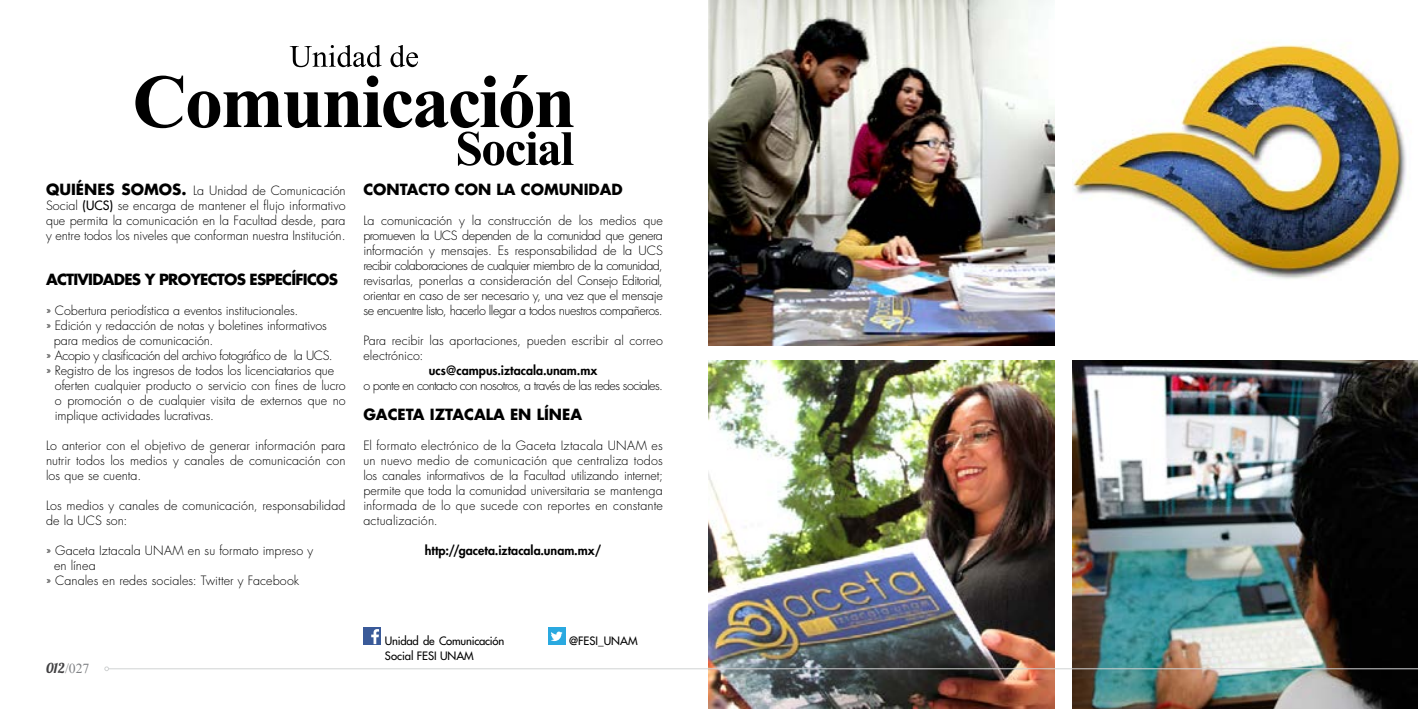
<style>
.page{position:relative;width:1418px;height:709px;background:#fff}
.page>*{position:absolute;margin:0;border:0;box-sizing:border-box;transform-origin:0 0}
.t1{font:700 15px "Futura Std";color:#000}
.t2{font:13.75px "Times New Roman";color:#808285}
.t3{font:300 12.5px/15px "Futura Std";color:#000;text-align:justify}
.t4{font:800 12.5px "Futura Std";letter-spacing:-.005em;color:#000}
.t5{font:300 12.5px "Futura Std";letter-spacing:-.04em;color:#000}
.t6{font:300 12.5px "Futura Std";letter-spacing:-.035em;color:#000}
.t7{font:500 11.25px/15px "Futura Std";letter-spacing:-.01em;color:#000}
.s1{font-weight:700;font-size:15px}
.s2{font-weight:500}
.s3{font-family:"Lobster 1.4";color:#414042}
</style>
<div class="page">
<svg style="left:135px;top:75px;width:438px;height:91px"></svg>
<svg style="left:290px;top:45px;width:128px;height:22px"></svg>
<img style="left:1072px;top:42px;width:334px;height:237px">
<img style="left:1072px;top:360px;width:345px;height:349px">
<img style="left:709px;top:360px;width:345px;height:349px">
<img style="left:709px;top:0;width:345px;height:345px">
<div style="left:363px;top:627px;width:18px;height:17px;background:#3a5a99"></div>
<svg style="left:371px;top:629px;width:8px;height:15px"></svg>
<div style="left:547px;top:627px;width:18px;height:18px;background:#2aa9e0"></div>
<svg style="left:551px;top:631px;width:11px;height:10px"></svg>
<hr style="left:109px;top:668px;width:1308px;height:1px;background:#d1d3d4">
<svg style="left:104px;top:666px;width:5px;height:5px"></svg>
<p class="t3" style="left:46px;top:183px;width:301px"><span class="s1">QUIÉNES SOMOS.</span> La Unidad de Comunicación Social <span class="s2">(UCS)</span> se encarga de mantener el flujo informativo que permita la comunicación en la Facultad desde, para y entre todos los niveles que conforman nuestra Institución.</p>
<p class="t1" style="left:46px;top:269px;width:30px">ACTIVIDADES</p>
<p class="t1" style="left:145px;top:269px;width:35px">Y PROYE</p>
<p class="t1" style="left:208px;top:269px;width:20px">CTOS</p>
<p class="t1" style="left:250px;top:269px;width:79px">ESPECÍFICOS</p>
<p class="t3" style="left:46px;top:303px;width:254px">» Cobertura periodística a eventos institucionales.</p>
<p class="t3" style="left:46px;top:318px;width:282px">» Edición y redacción de notas y boletines informativos</p>
<p class="t3" style="left:54px;top:333px;width:161px">para medios de comunicación.</p>
<p class="t6" style="left:46px;top:348px;width:288px">» Acopio y clasificación del archivo fotográfico de la UCS.</p>
<p class="t3" style="left:46px;top:363px;width:289px">» Registro de los ingresos de todos los licenciatarios que</p>
<p class="t3" style="left:55px;top:378px;width:292px">oferten cualquier producto o servicio con fines de lucro o promoción o de cualquier visita de externos que no implique actividades lucrativas.</p>
<p class="t3" style="left:46px;top:438px;width:301px">Lo anterior con el objetivo de generar información para nutrir todos los medios y canales de comunicación con los que se cuenta.</p>
<p class="t3" style="left:46px;top:498px;width:301px">Los medios y canales de comunicación, responsabilidad de la UCS son:</p>
<p class="t3" style="left:46px;top:543px;width:268px">» Gaceta Iztacala UNAM en su formato impreso y</p>
<p class="t3" style="left:54px;top:558px;width:43px">en línea</p>
<p class="t3" style="left:46px;top:573px;width:255px">» Canales en redes sociales: Twitter y Facebook</p>
<p class="t1" style="left:363px;top:179px;width:261px">CONTACTO CON LA COMUNIDAD</p>
<p class="t3" style="left:363px;top:213px;width:301px">La comunicación y la construcción de los medios que promueven la UCS dependen de la comunidad que genera información y mensajes. Es responsabilidad de la UCS recibir colaboraciones de cualquier miembro de la comunidad, revisarlas, ponerlas a consideración del Consejo Editorial, orientar en caso de ser necesario y, una vez que el mensaje se encuentre listo, hacerlo llegar a todos nuestros compañeros.</p>
<p class="t3" style="left:363px;top:333px;width:301px">Para recibir las aportaciones, pueden escribir al correo electrónico:</p>
<p class="t4" style="left:429px;top:362px;width:170px">ucs@campus.iztacala.unam.mx</p>
<p class="t5" style="left:363px;top:378px;width:301px">o ponte en contacto con nosotros, a través de las redes sociales.</p>
<p class="t1" style="left:363px;top:404px;width:220px">GAC ETA IZTACALA EN LÍNEA</p>
<p class="t3" style="left:363px;top:438px;width:301px">El formato electrónico de la Gaceta Iztacala UNAM es un nuevo medio de comunicación que centraliza todos los canales informativos de la Facultad utilizando internet; permite que toda la comunidad universitaria se mantenga informada de lo que sucede con reportes en constante actualización.</p>
<p class="t4" style="left:425px;top:542px;width:178px">http://gaceta.iztacala.unam.mx/</p>
<p class="t2" style="left:46px;top:658px;width:45px"><span class="s3">012</span>/027</p>
<p class="t7" style="left:385px;top:633px;width:121px">Unidad de Comunicación<br>Social FESI UNAM</p>
<p class="t7" style="left:569px;top:633px;width:70px">@FESI_UNAM</p>
</div>
